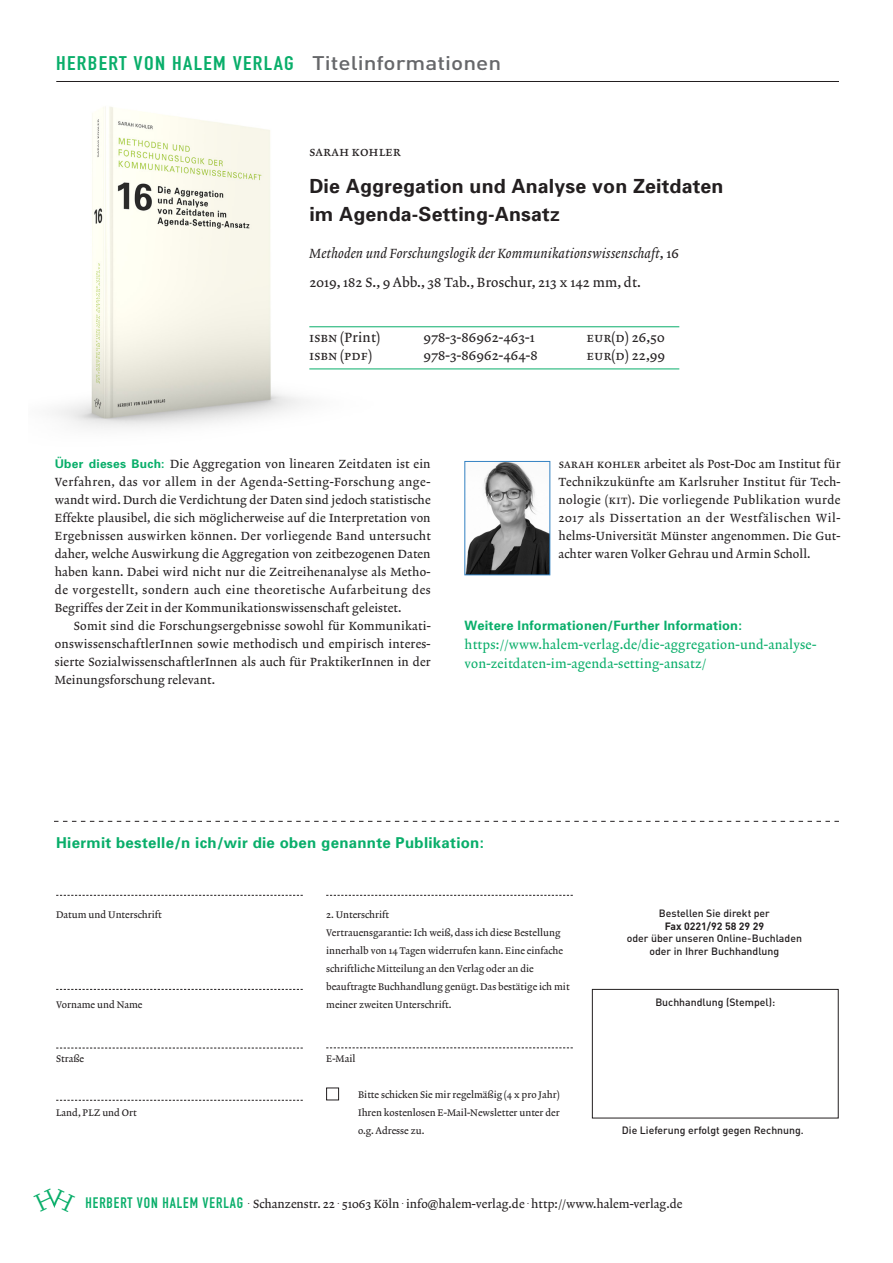
<style>
.page{position:relative;width:893px;height:1263px;background:#fff}
.page>*{position:absolute;margin:0;border:0;box-sizing:border-box;transform-origin:0 0}
.t1{font:700 19.5px/28.5px "Univers";letter-spacing:.01em;color:#231f20}
.t2{font:19.5px "DIN Engschrift";letter-spacing:.06em;color:#09ae6a;scale:1.16 1}
.t3{font:700 15px "Univers";letter-spacing:.02em;color:#09ae6a}
.t4{font:13.5px "Lexicon No 2 Roman A";letter-spacing:.01em;color:#231f20}
.t5{font:13.5px "Lexicon No 2 Italic A";letter-spacing:.01em;color:#231f20}
.t6{font:12.9px/19.2px "Lexicon No 2 Roman A";letter-spacing:.015em;color:#09ae6a}
.t7{font:700 12.9px "Univers";letter-spacing:.015em;color:#09ae6a}
.t8{font:12px/18px "Lexicon No 2 Roman A";letter-spacing:.01em;color:#231f20;text-align:justify}
.t9{font:500 10.5px/12.6px "DIN";color:#231f20;text-align:center}
.t10{font:700 10.5px "DIN";color:#231f20}
.t11{font:9.75px/18px "Lexicon No 2 Roman A";color:#231f20}
.s1{font-family:"DIN";font-weight:500;color:#66676a}
.s2{font-family:"Lexicon No 2 Roman A"}
.s3{font-family:"Univers";font-weight:700;color:#09ae6a}
.s4{font-family:"DIN Engschrift";font-size:15px;color:#09ae6a}
</style>
<div class="page">
<svg style="left:56px;top:895px;width:247px;height:1px"></svg>
<svg style="left:326px;top:895px;width:247px;height:1px"></svg>
<svg style="left:56px;top:989px;width:247px;height:1px"></svg>
<svg style="left:56px;top:1100px;width:247px;height:1px"></svg>
<svg style="left:56px;top:1048px;width:247px;height:1px"></svg>
<svg style="left:326px;top:1047px;width:247px;height:1px"></svg>
<div style="left:592px;top:989px;width:247px;height:129px;border:1px solid #231f20"></div>
<div style="left:326px;top:1087px;width:13px;height:13px;border:1px solid #231f20"></div>
<hr style="left:56px;top:81px;width:783px;height:1px;background:#231f20">
<svg style="left:54px;top:821px;width:785px;height:1px"></svg>
<img style="left:55px;top:106px;width:418px;height:453px">
<hr style="left:309px;top:326px;width:370px;height:1px;background:#09ae6a">
<hr style="left:309px;top:369px;width:370px;height:1px;background:#09ae6a">
<img style="left:467px;top:463px;width:81px;height:110px">
<h1 class="t2" style="left:56px;top:52px;width:385px">HERBERT VON HALEM VERLAG <span class="s1">Titelinformationen</span></h1>
<p class="t4" style="left:309px;top:143px;width:93px">Sarah Kohler</p>
<h1 class="t1" style="left:309px;top:171px;width:416px">Die Aggregation und Analyse von Zeitdaten im Agenda-Setting-Ansatz</h1>
<p class="t5" style="left:309px;top:246px;width:371px">Methoden und Forschungslogik der Kommunikationswissenschaft<span class="s2">, 16</span></p>
<p class="t4" style="left:309px;top:274px;width:333px">2019, 182 S., 9 Abb., 38 Tab., Broschur, 213 x 142 mm, dt.</p>
<p class="t4" style="left:309px;top:329px;width:72px">ISBN (Print)</p>
<p class="t4" style="left:423px;top:329px;width:113px">978-3-86962-463-1</p>
<p class="t4" style="left:587px;top:329px;width:80px">EUR(D) 26,50</p>
<p class="t4" style="left:309px;top:347px;width:64px">ISBN (PDF)</p>
<p class="t4" style="left:423px;top:347px;width:116px">978-3-86962-464-8</p>
<p class="t4" style="left:587px;top:347px;width:80px">EUR(D) 22,99</p>
<p class="t8" style="left:55px;top:455px;width:378px"><span class="s3">Über dieses Buch:</span> Die Aggregation von linearen Zeitdaten ist ein Verfahren, das vor allem in der Agenda-Setting-Forschung ange&shy;wandt wird. Durch die Verdichtung der Daten sind jedoch statistische Effekte plausibel, die sich möglicherweise auf die Interpretation von Ergebnissen auswirken können. Der vorliegende Band untersucht daher, welche Auswirkung die Aggregation von zeitbezogenen Daten haben kann. Dabei wird nicht nur die Zeitreihenanalyse als Metho&shy;de vorgestellt, sondern auch eine theoretische Aufarbeitung des Begriffes der Zeit in der Kommunikationswissenschaft geleistet.</p>
<p class="t8" style="left:55px;top:617px;width:377px;text-indent:19px">Somit sind die Forschungsergebnisse sowohl für Kommunikati&shy;onswissenschaftlerInnen sowie methodisch und empirisch interes&shy;sierte SozialwissenschaftlerInnen als auch für PraktikerInnen in der Meinungsforschung relevant.</p>
<p class="t8" style="left:559px;top:455px;width:283px">Sarah Kohler arbeitet als Post-Doc am Institut für Technikzukünfte am Karlsruher Institut für Tech&shy;nologie (KIT). Die vorliegende Publikation wurde 2017 als Dissertation an der Westfälischen Wil&shy;helms-Universität Münster angenommen. Die Gut&shy;achter waren Volker Gehrau und Armin Scholl.</p>
<p class="t7" style="left:465px;top:617px;width:279px">Weitere Informationen/Further Information:</p>
<p class="t6" style="left:465px;top:636px;width:353px">https://www.halem-verlag.de/die-aggregation-und-analyse&shy;von-zeitdaten-im-agenda-setting-ansatz/</p>
<p class="t3" style="left:56px;top:832px;width:429px">Hiermit bestelle/n ich/wir die oben genannte Publikation:</p>
<p class="t11" style="left:56px;top:906px;width:107px">Datum und Unterschrift</p>
<p class="t11" style="left:326px;top:906px;width:245px">2. Unterschrift<br>Vertrauensgarantie: Ich weiß, dass ich diese Bestellung innerhalb von 14 Tagen widerrufen kann. Eine einfache schriftliche Mitteilung an den Verlag oder an die beauftragte Buchhandlung genügt. Das bestätige ich mit</p>
<p class="t11" style="left:56px;top:996px;width:88px">Vorname und Name</p>
<p class="t11" style="left:326px;top:996px;width:127px">meiner zweiten Unterschrift.</p>
<p class="t11" style="left:56px;top:1050px;width:29px">Straße</p>
<p class="t11" style="left:326px;top:1050px;width:31px">E-Mail</p>
<p class="t11" style="left:56px;top:1104px;width:82px">Land, PLZ und Ort</p>
<p class="t11" style="left:358px;top:1086px;width:203px;text-align:justify">Bitte schicken Sie mir regelmäßig (4 x pro Jahr)<br>Ihren kostenlosen E-Mail-Newsletter unter der o.g. Adresse zu.</p>
<p class="t9" style="left:659px;top:907px;width:112px">Bestellen Sie direkt per</p>
<p class="t10" style="left:665px;top:919px;width:101px">Fax 0221/92 58 29 29</p>
<p class="t9" style="left:627px;top:932px;width:177px">oder über unseren Online-Buchladen oder in Ihrer Buchhandlung</p>
<p class="t9" style="left:655px;top:996px;width:121px">Buchhandlung (Stempel):</p>
<p class="t9" style="left:622px;top:1123px;width:183px">Die Lieferung erfolgt gegen Rechnung.</p>
<p class="t8" style="left:86px;top:1195px;width:598px"><span class="s4">HERBERT VON HALEM VERLAG</span> <sup>.</sup> Schanzenstr. 22 <sup>.</sup> 51063 Köln <sup>.</sup> info@halem-verlag.de <sup>.</sup> http://www.halem-verlag.de</p>
</div>
